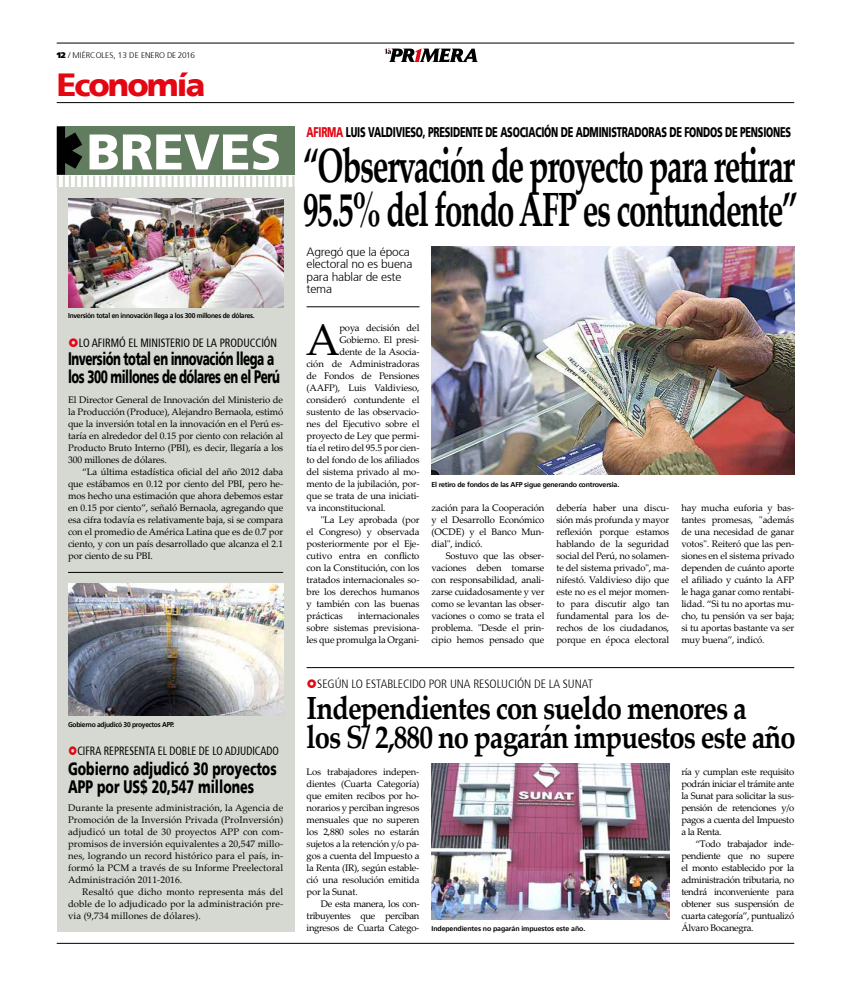
<style>
.page{position:relative;width:851px;height:993px;background:#fff}
.page>*{position:absolute;margin:0;border:0;box-sizing:border-box;transform-origin:0 0}
.t1{font:700 48px/44px "Palatino Linotype";letter-spacing:-.04em;color:#000;text-align:right;scale:.65 1}
.t2{font:44px "Palatino Linotype";color:#000}
.t3{font:700 32px/29px "Palatino Linotype";letter-spacing:-.035em;color:#000;scale:.86 1}
.t4{font:900 32px "Frutiger 75";letter-spacing:-.06em;color:#e30613}
.t5{font:900 18px/18px "Frutiger 75";letter-spacing:-.04em;color:#000;scale:.65 1}
.t6{font:900 18px/18px "Frutiger 75";color:#000;scale:.7 1}
.t7{font:900 14px "Frutiger 75";letter-spacing:-.025em;color:#000;scale:.66 1}
.t8{font:300 12px/12.5px "Frutiger 45";letter-spacing:-.015em;color:#000}
.t9{font:300 condensed 12px "Frutiger 47";letter-spacing:-.005em;color:#000}
.t10{font:condensed 12px "Frutiger 57";color:#000;scale:.87 1}
.t11{font:condensed 12px "Frutiger 57";color:#000;scale:.9 1}
.t12{font:9.5px/12px "Palatino Linotype";letter-spacing:-.015em;color:#000;text-align:justify}
.t13{font:300 8.2px "Frutiger 45";color:#000}
.t14{font:700 7px "Frutiger 65";letter-spacing:-.03em;color:#000}
.t15{font:700 7px "Frutiger 65";letter-spacing:-.03em;color:#000;scale:.95 1}
.s1{font-family:"Frutiger";font-weight:900}
.s2{color:#e30613}
</style>
<div class="page">
<hr style="left:57px;top:102px;width:737px;height:1px;background:#000">
<hr style="left:57px;top:43px;width:737px;height:1px;background:#000">
<svg style="left:385px;top:48px;width:93px;height:14px"></svg>
<hr style="left:57px;top:942px;width:737px;height:1px;background:#000">
<div style="left:57px;top:187px;width:237px;height:744px;background:#d6d9d2"></div>
<svg style="left:57px;top:127px;width:237px;height:60px;background:#798c76"></svg>
<hr style="left:306px;top:667px;width:488px;height:1px;background:#000">
<hr style="left:306px;top:306px;width:113px;height:1px;background:#000">
<hr style="left:68px;top:571px;width:215px;height:1px;background:#000">
<img style="left:431px;top:247px;width:363px;height:228px">
<img style="left:431px;top:763px;width:238px;height:155px">
<img style="left:68px;top:199px;width:215px;height:108px">
<img style="left:68px;top:583px;width:215px;height:132px">
<p class="t13" style="left:57px;top:50px;width:140px"><span class="s1">12</span> / MIÉRCOLES, 13 DE ENERO DE 2016</p>
<h3 class="t4" style="left:57px;top:66px;width:150px">Economía</h3>
<h1 class="t1" style="left:86px;top:141px;width:1095px"><sup>BREVES</sup> “Observación de proyecto para retirar<br>95.5% del fondo AFP es contundente”</h1>
<p class="t8" style="left:306px;top:245px;width:107px">Agregó que la época electoral no es buena para hablar de este tema</p>
<h2 class="t2" style="left:306px;top:308px;width:36px">A</h2>
<p class="t12" style="left:339px;top:321px;width:82px">poya decisión del</p>
<h3 class="t7" style="left:306px;top:124px;width:735px"><span class="s2">AFIRMA</span> LUIS VALDIVIESO, PRESIDENTE DE ASOCIACIÓN DE ADMINISTRADORAS DE FONDOS DE PENSIONES</h3>
<p class="t15" style="left:68px;top:312px;width:198px">Inversión total en innovación llega a los 300 millones de dólares.</p>
<p class="t12" style="left:339px;top:333px;width:82px">Gobierno. El presi-</p>
<p class="t12" style="left:339px;top:345px;width:82px">dente de la Asocia-</p>
<p class="t12" style="left:306px;top:357px;width:114px">ción de Administradoras</p>
<p class="t12" style="left:306px;top:369px;width:114px">de Fondos de Pensiones</p>
<p class="t12" style="left:306px;top:381px;width:114px">(AAFP), Luis Valdivieso,</p>
<p class="t12" style="left:306px;top:393px;width:114px">consideró contundente el</p>
<p class="t12" style="left:306px;top:405px;width:114px">sustento de las observacio-</p>
<p class="t12" style="left:306px;top:417px;width:114px">nes del Ejecutivo sobre el</p>
<p class="t12" style="left:306px;top:429px;width:114px">proyecto de Ley que permi-</p>
<p class="t12" style="left:306px;top:441px;width:114px">tía el retiro del 95.5 por cien-</p>
<p class="t12" style="left:306px;top:453px;width:114px">to del fondo de los afiliados</p>
<p class="t12" style="left:306px;top:465px;width:114px">del sistema privado al mo-</p>
<p class="t12" style="left:306px;top:477px;width:114px">mento de la jubilación, por-</p>
<p class="t12" style="left:306px;top:489px;width:114px">que se trata de una iniciati-</p>
<p class="t12" style="left:306px;top:501px;width:81px">va inconstitucional.</p>
<p class="t12" style="left:321px;top:513px;width:100px">"La Ley aprobada (por</p>
<p class="t12" style="left:306px;top:525px;width:114px">el Congreso) y observada</p>
<p class="t12" style="left:306px;top:537px;width:114px">posteriormente por el Eje-</p>
<p class="t12" style="left:306px;top:549px;width:114px">cutivo entra en conflicto</p>
<p class="t12" style="left:306px;top:561px;width:114px">con la Constitución, con los</p>
<p class="t12" style="left:306px;top:573px;width:114px">tratados internacionales so-</p>
<p class="t12" style="left:306px;top:585px;width:114px">bre los derechos humanos</p>
<p class="t12" style="left:306px;top:597px;width:114px">y también con las buenas</p>
<p class="t12" style="left:306px;top:609px;width:38px">prácticas</p>
<p class="t11" style="left:79px;top:336px;width:222px">LO AFIRMÓ EL MINISTERIO DE LA PRODUCCIÓN</p>
<h3 class="t5" style="left:68px;top:350px;width:327px">Inversión total en innovación llega a los 300 millones de dólares en el Perú</h3>
<p class="t12" style="left:68px;top:393px;width:217px">El Director General de Innovación del Ministerio de la Producción (Produce), Alejandro Bernaola, estimó que la inversión total en la innovación en el Perú es&shy;taría en alrededor del 0.15 por ciento con relación al Producto Bruto Interno (PBI), es decir, llegaría a los 300 millones de dólares.</p>
<p class="t12" style="left:68px;top:465px;width:217px;text-indent:14px">“La última estadística oficial del año 2012 daba que estábamos en 0.12 por ciento del PBI, pero he&shy;mos hecho una estimación que ahora debemos estar en 0.15 por ciento”, señaló Bernaola, agregando que esa cifra todavía es relativamente baja, si se compara con el promedio de América Latina que es de 0.7 por ciento, y con un país desarrollado que alcanza el 2.1 por ciento de su PBI.</p>
<p class="t14" style="left:431px;top:480px;width:189px">El retiro de fondos de las AFP sigue generando controversia.</p>
<p class="t12" style="left:556px;top:501px;width:114px">debería haber una discu&shy;sión más profunda y mayor reflexión porque estamos hablando de la seguridad social del Perú, no solamen&shy;te del sistema privado", ma&shy;nifestó. Valdivieso dijo que este no es el mejor momen&shy;to para discutir algo tan fundamental para los de&shy;rechos de los ciudadanos, porque en época electoral</p>
<p class="t12" style="left:681px;top:501px;width:114px">hay mucha euforia y bas&shy;tantes promesas, "además de una necesidad de ganar votos". Reiteró que las pen&shy;siones en el sistema privado dependen de cuánto aporte el afiliado y cuánto la AFP le haga ganar como rentabi&shy;lidad. “Si tu no aportas mu&shy;cho, tu pensión va ser baja; si tu aportas bastante va ser muy buena”, indicó.</p>
<p class="t12" style="left:431px;top:501px;width:114px">zación para la Cooperación y el Desarrollo Económico (OCDE) y el Banco Mun&shy;dial", indicó.</p>
<p class="t12" style="left:431px;top:549px;width:114px;text-indent:14px">Sostuvo que las obser&shy;vaciones deben tomarse con responsabilidad, anali&shy;zarse cuidadosamente y ver como se levantan las obser&shy;vaciones o como se trata el problema. "Desde el prin&shy;cipio hemos pensado que</p>
<p class="t12" style="left:306px;top:609px;width:114px;text-indent:51px">internacionales sobre sistemas previsiona&shy;les que promulga la Organi-</p>
<p class="t15" style="left:68px;top:720px;width:113px">Gobierno adjudicó 30 proyectos APP.</p>
<p class="t10" style="left:77px;top:743px;width:233px">CIFRA REPRESENTA EL DOBLE DE LO ADJUDICADO</p>
<h3 class="t6" style="left:68px;top:759px;width:299px">Gobierno adjudicó 30 proyectos<br>APP por US$ 20,547 millones</h3>
<p class="t12" style="left:68px;top:801px;width:217px">Durante la presente administración, la Agencia de Promoción de la Inversión Privada (ProInversión) adjudicó un total de 30 proyectos APP con com&shy;promisos de inversión equivalentes a 20,547 millo&shy;nes, logrando un record histórico para el país, in&shy;formó la PCM a través de su Informe Preelectoral Administración 2011-2016.</p>
<p class="t12" style="left:68px;top:885px;width:217px;text-indent:14px">Resaltó que dicho monto representa más del doble de lo adjudicado por la administración pre&shy;via (9,734 millones de dólares).</p>
<p class="t9" style="left:317px;top:677px;width:277px">SEGÚN LO ESTABLECIDO POR UNA RESOLUCIÓN DE LA SUNAT</p>
<h3 class="t3" style="left:306px;top:692px;width:570px">Independientes con sueldo menores a<br>los S/ 2,880 no pagarán impuestos este año</h3>
<p class="t12" style="left:306px;top:765px;width:114px">Los trabajadores indepen&shy;dientes (Cuarta Categoría) que emiten recibos por ho&shy;norarios y perciban ingresos mensuales que no superen los 2,880 soles no estarán sujetos a la retención y/o pa&shy;gos a cuenta del Impuesto a la Renta (IR), según estable&shy;ció una resolución emitida por la Sunat.</p>
<p class="t12" style="left:306px;top:897px;width:114px;text-indent:14px">De esta manera, los con&shy;tribuyentes que perciban ingresos de Cuarta Catego-</p>
<p class="t14" style="left:431px;top:924px;width:155px">Independientes no pagarán impuestos este año.</p>
<p class="t12" style="left:681px;top:765px;width:114px">ría y cumplan este requisito podrán iniciar el trámite ante la Sunat para solicitar la sus&shy;pensión de retenciones y/o pagos a cuenta del Impuesto a la Renta.</p>
<p class="t12" style="left:681px;top:837px;width:114px;text-indent:14px">“Todo trabajador inde&shy;pendiente que no supere el monto establecido por la administración tributaria, no tendrá inconveniente para obtener sus suspensión de cuarta categoría”, puntualizó Álvaro Bocanegra.</p>
</div>
